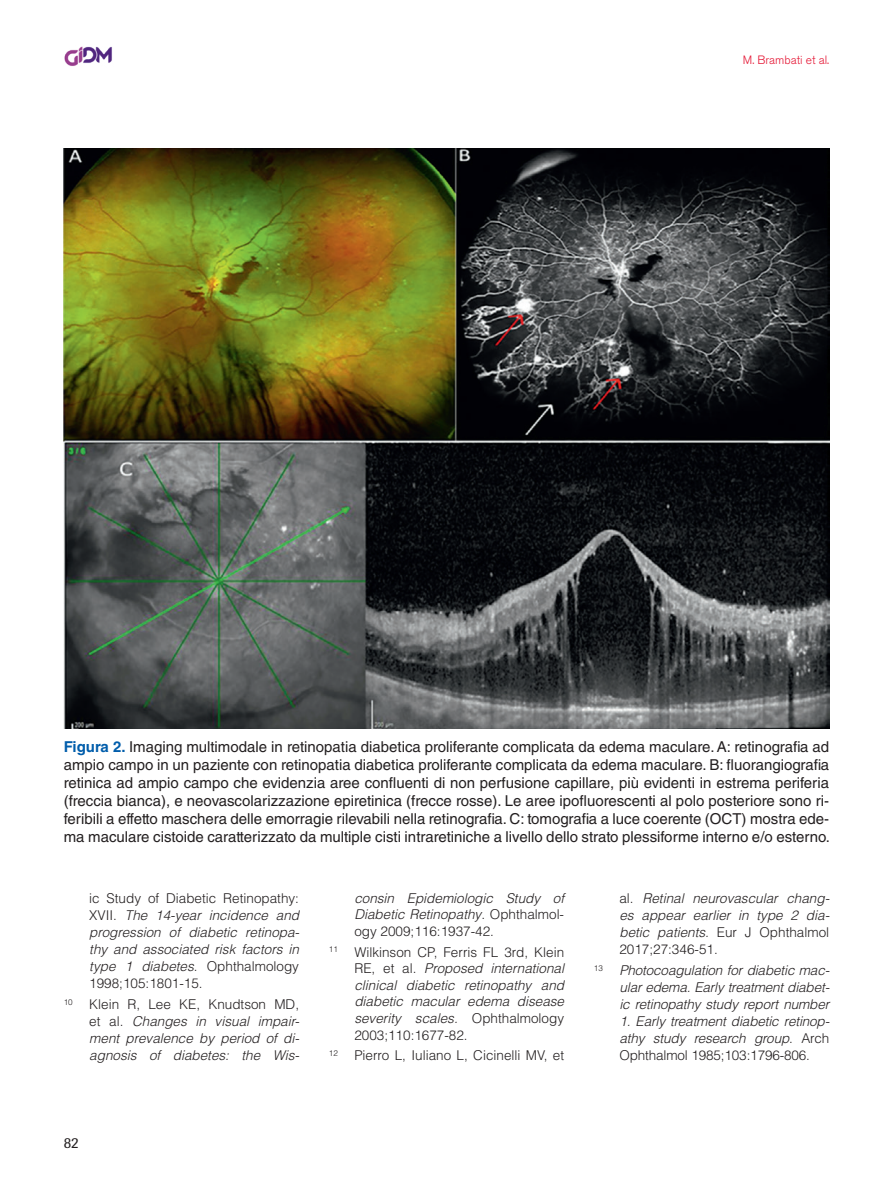
<style>
.page{position:relative;width:893px;height:1191px;background:#fff}
.page>*{position:absolute;margin:0;border:0;box-sizing:border-box;transform-origin:0 0}
.t1{font:15px/18px "Helvetica LT Std";color:#231f20;text-align:justify}
.t2{font:15px "Imago";color:#231f20}
.t3{font:italic 300 13.5px/17px "Helvetica LT Std";color:#231f20;text-align:justify}
.t4{font:300 13.5px "Helvetica LT Std";color:#231f20}
.t5{font:300 12px "Akzidenz Grotesk BQ";color:#e51836}
.s1{font-weight:700;color:#015dab}
.s2{font-style:normal}
</style>
<div class="page">
<img style="left:64px;top:46px;width:48px;height:20px">
<img style="left:64px;top:149px;width:765px;height:579px">
<p class="t5" style="left:743px;top:53px;width:88px">M. Brambati et al.</p>
<p class="t1" style="left:64px;top:738px;width:768px"><span class="s1">Figura 2.</span> Imaging multimodale in retinopatia diabetica proliferante complicata da edema maculare. A: retinografia ad ampio campo in un paziente con retinopatia diabetica proliferante complicata da edema maculare. B: fluorangiografia retinica ad ampio campo che evidenzia aree confluenti di non perfusione capillare, più evidenti in estrema periferia (freccia bianca), e neovascolarizzazione epiretinica (frecce rosse). Le aree ipofluorescenti al polo posteriore sono ri&shy;feribili a effetto maschera delle emorragie rilevabili nella retinografia. C: tomografia a luce coerente (OCT) mostra ede&shy;ma maculare cistoide caratterizzato da multiple cisti intraretiniche a livello dello strato plessiforme interno e/o esterno.</p>
<p class="t3" style="left:89px;top:889px;width:212px"><span class="s2">ic Study of Diabetic Retinopathy:<br>XVII.</span> The 14-year incidence and progression of diabetic retinopa&shy;thy and associated risk factors in type 1 diabetes<span class="s2">. Ophthalmology 1998;105:1801-15.</span></p>
<p class="t3" style="left:89px;top:996px;width:212px;text-indent:-26px"><sup>10</sup> <span class="s2">Klein R, Lee KE, Knudtson MD, et al.</span> Changes in visual impair&shy;ment prevalence by period of di&shy;agnosis of diabetes: the Wis-</p>
<p class="t3" style="left:354px;top:890px;width:211px;line-height:16.5px">consin Epidemiologic Study of Diabetic Retinopathy<span class="s2">. Ophthalmol&shy;ogy 2009;116:1937-42.</span></p>
<p class="t3" style="left:354px;top:943px;width:211px;line-height:16.5px;text-indent:-26px"><sup>11</sup> <span class="s2">Wilkinson CP, Ferris FL 3rd, Klein RE, et al.</span> Proposed international clinical diabetic retinopathy and diabetic macular edema disease severity scales. <span class="s2">Ophthalmology 2003;110:1677-82.</span></p>
<p class="t4" style="left:329px;top:1047px;width:237px"><sup>12</sup> Pierro L, Iuliano L, Cicinelli MV, et</p>
<p class="t3" style="left:619px;top:889px;width:212px"><span class="s2">al.</span> Retinal neurovascular chang&shy;es appear earlier in type 2 dia&shy;betic patients. <span class="s2">Eur J Ophthalmol 2017;27:346-51.</span></p>
<p class="t3" style="left:619px;top:962px;width:212px;text-indent:-26px"><sup>13</sup> Photocoagulation for diabetic mac&shy;ular edema. Early treatment diabet&shy;ic retinopathy study report number</p>
<p class="t3" style="left:619px;top:1013px;width:212px">1. Early treatment diabetic retinop&shy;athy study research group<span class="s2">. Arch Ophthalmol 1985;103:1796-806.</span></p>
<p class="t2" style="left:64px;top:1134px;width:16px">82</p>
</div>
